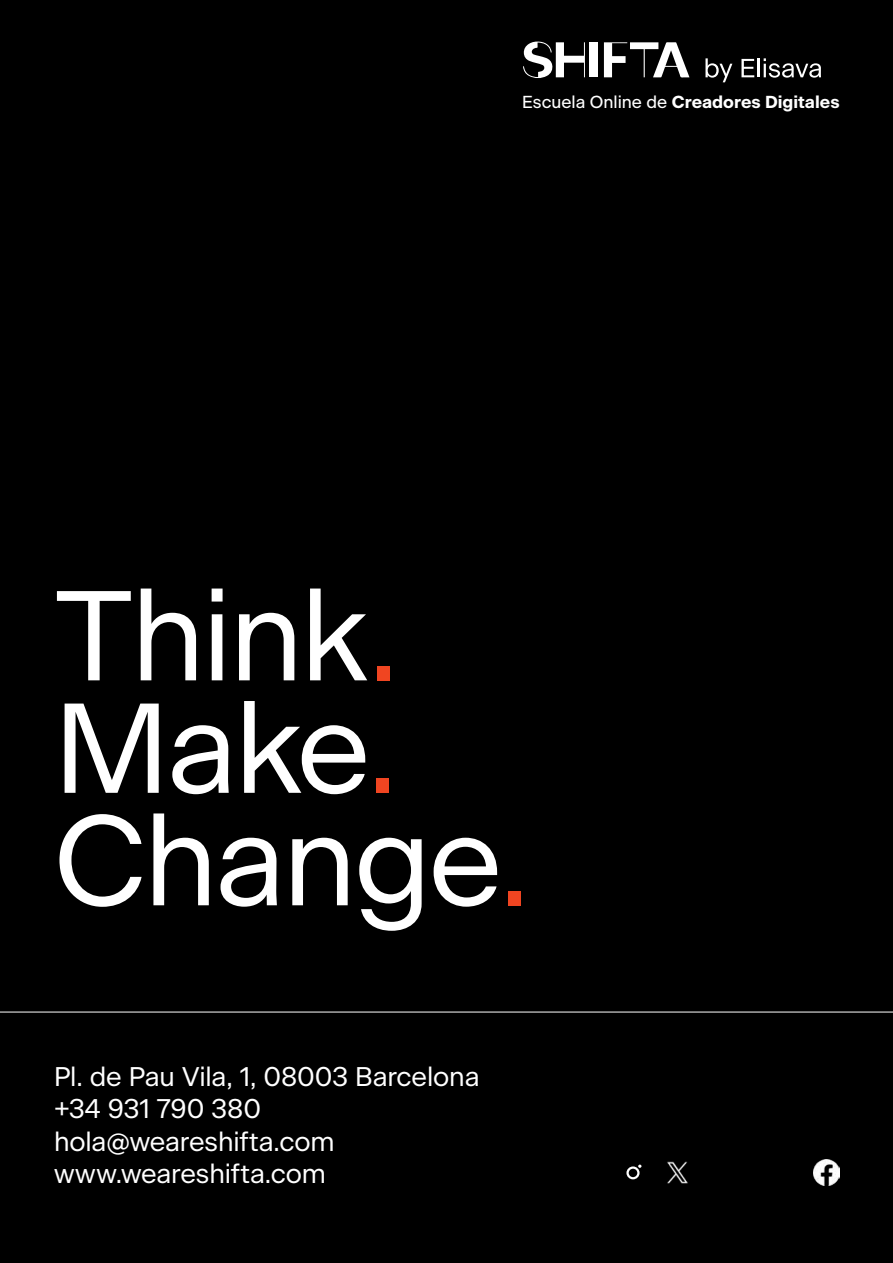
<style>
.page{position:relative;width:893px;height:1263px;background:#fff}
.page>*{position:absolute;margin:0;border:0;box-sizing:border-box;transform-origin:0 0}
.t1{font:127.5px/112.5px "Beausite Classic Clear";letter-spacing:-.02em;color:#fff}
.t2{font:27px/32.4px "Beausite Classic Clear";letter-spacing:-.005em;color:#fff}
.t3{font:700 17.4px "Beausite Classic";color:#fff}
.s1{font-weight:400}
.s2{color:#f04521}
</style>
<div class="page">
<div style="left:0;top:0;width:893px;height:1211px;background:#000"></div>
<hr style="left:0;top:1012px;width:893px;height:1px;background:#fff">
<div style="left:0;top:1209px;width:893px;height:54px;background:#000"></div>
<svg style="left:705px;top:58px;width:27px;height:24px"></svg>
<svg style="left:741px;top:59px;width:13px;height:18px"></svg>
<hr style="left:757px;top:58px;width:3px;height:19px;background:#fff">
<svg style="left:764px;top:58px;width:57px;height:20px"></svg>
<svg style="left:523px;top:41px;width:62px;height:37px"></svg>
<div style="left:590px;top:42px;width:8px;height:35px;background:#fff"></div>
<svg style="left:604px;top:42px;width:85px;height:36px"></svg>
<svg style="left:626px;top:1164px;width:15px;height:15px"></svg>
<img style="left:813px;top:1159px;width:26px;height:26px">
<img style="left:667px;top:1161px;width:21px;height:23px">
<p class="t3" style="left:522px;top:88px;width:319px"><span class="s1">Escuela Online de</span> Creadores Digitales</p>
<h1 class="t1" style="left:54px;top:569px;width:477px">Think<span class="s2">.<br></span>Make<span class="s2">.<br></span>Change<span class="s2">.</span></h1>
<p class="t2" style="left:54px;top:1058px;width:427px">Pl. de Pau Vila, 1, 08003 Barcelona +34 931 790 380 hola@weareshifta.com www.weareshifta.com</p>
</div>
